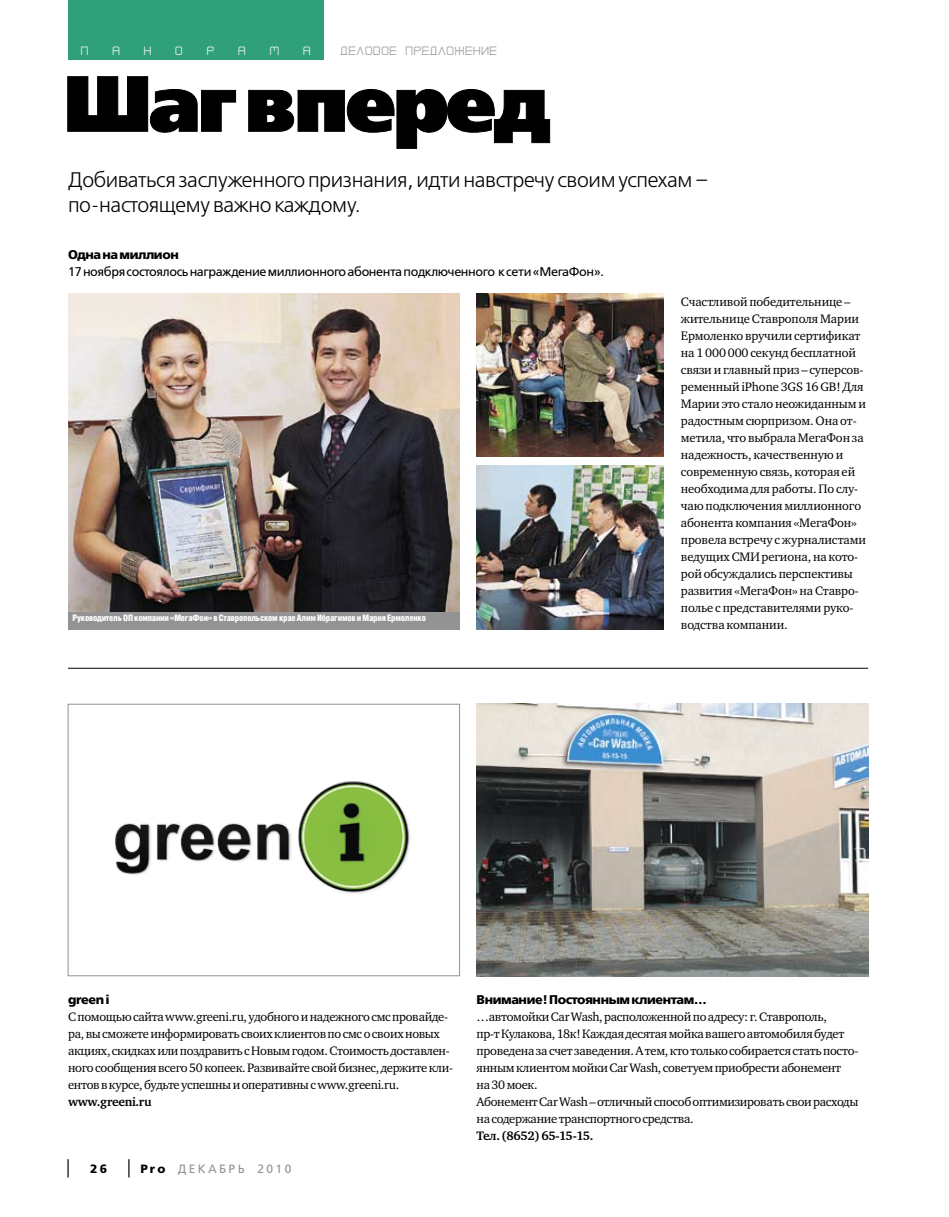
<style>
.page{position:relative;width:949px;height:1217px;background:#fff}
.page>*{position:absolute;margin:0;border:0;box-sizing:border-box;transform-origin:0 0}
.t1{font:78px "Free Set Extra Bold C";letter-spacing:-.03em;color:#000}
.t2{font:21px/25.5px "Free Set Light C";letter-spacing:-.02em;color:#000}
.t3{font:12.6px/17px "Charter C";letter-spacing:-.02em;color:#000}
.t4{font:12.6px "Free Set C";letter-spacing:-.03em;color:#000}
.t5{font:12.6px "Free Set Bold C";letter-spacing:-.03em;color:#000}
.t6{font:700 12.6px "Charter C";letter-spacing:-.025em;color:#000}
.t7{font:12px "Cranberry Cyr";letter-spacing:.06em;color:#939393}
.t8{font:12px "Free Set C";letter-spacing:.2em;color:#939393}
.t9{font:12px "Cranberry Cyr";color:#fbfcfc}
.t10{font:12px "Free Set Bold C";color:#000}
.t11{font:900 9px "Helios Cond";letter-spacing:-.025em;color:#fff}
.s1{font-family:"Free Set Bold C";color:#000}
</style>
<div class="page">
<svg style="left:129px;top:1159px;width:1px;height:18px"></svg>
<svg style="left:68px;top:1159px;width:1px;height:18px"></svg>
<div style="left:68px;top:0;width:255px;height:60px;background:#30a07a"></div>
<svg style="left:67px;top:76px;width:169px;height:57px"></svg>
<svg style="left:248px;top:89px;width:302px;height:60px"></svg>
<div style="left:68px;top:703px;width:392px;height:272px;border:1px solid #939393"></div>
<img style="left:68px;top:293px;width:391px;height:319px">
<img style="left:476px;top:293px;width:187px;height:164px">
<img style="left:476px;top:465px;width:187px;height:164px">
<div style="left:68px;top:612px;width:391px;height:17px;background:#939393"></div>
<img style="left:476px;top:703px;width:391px;height:273px">
<hr style="left:68px;top:667px;width:799px;height:1px;background:#000">
<img style="left:115px;top:781px;width:296px;height:113px">
<p class="t9" style="left:81px;top:44px;width:9px">П</p>
<p class="t9" style="left:112px;top:44px;width:9px">А</p>
<p class="t9" style="left:144px;top:44px;width:9px">Н</p>
<p class="t9" style="left:175px;top:44px;width:9px">О</p>
<p class="t9" style="left:207px;top:44px;width:9px">Р</p>
<p class="t9" style="left:238px;top:44px;width:9px">А</p>
<p class="t9" style="left:270px;top:44px;width:11px">М</p>
<p class="t9" style="left:303px;top:44px;width:9px">А</p>
<p class="t7" style="left:340px;top:44px;width:158px">ДЕЛОВОЕ ПРЕДЛОЖЕНИЕ</p>
<h1 class="t1" style="left:64px;top:59px;width:488px">Шаг вперед</h1>
<h2 class="t2" style="left:68px;top:167px;width:641px">Добиваться заслуженного признания, идти навстречу своим успехам – по-настоящему важно каждому.</h2>
<p class="t5" style="left:68px;top:247px;width:112px">Одна на миллион</p>
<p class="t4" style="left:68px;top:265px;width:537px">17 ноября состоялось награждение миллионного абонента подключенного к сети «МегаФон».</p>
<p class="t11" style="left:72px;top:612px;width:355px">Руководитель ОП компании «МегаФон» в Ставропольском крае Алим Ибрагимов и Мария Ермоленко</p>
<p class="t3" style="left:680px;top:293px;width:187px">Счастливой победительнице – жительнице Ставрополя Марии<br>Ермоленко вручили сертификат на 1 000 000 секунд бесплатной связи и главный приз – суперсов&shy;ременный iPhone 3GS 16 GB! Для<br>Марии это стало неожиданным и радостным сюрпризом. Она от&shy;метила, что выбрала МегаФон за надежность, качественную и современную связь, которая ей необходима для работы. По слу&shy;чаю подключения миллионного абонента компания «МегаФон» провела встречу с журналистами ведущих СМИ региона, на кото&shy;рой обсуждались перспективы развития «МегаФон» на Ставро&shy;полье с представителями руко&shy;водства компании.</p>
<p class="t5" style="left:68px;top:991px;width:43px">green i</p>
<p class="t3" style="left:68px;top:1007px;width:386px">С помощью сайта www.greeni.ru, удобного и надежного смс провайде&shy;ра, вы сможете информировать своих клиентов по смс о своих новых акциях, скидках или поздравить с Новым годом. Стоимость доставлен&shy;ного сообщения всего 50 копеек. Развивайте свой бизнес, держите кли&shy;ентов в курсе, будьте успешны и оперативны с www.greeni.ru.</p>
<p class="t6" style="left:68px;top:1094px;width:85px">www.greeni.ru</p>
<p class="t10" style="left:90px;top:1161px;width:19px">26</p>
<p class="t8" style="left:140px;top:1161px;width:152px"><span class="s1">Pro</span> ДЕКАБРЬ 2010</p>
<p class="t5" style="left:476px;top:991px;width:231px">Внимание! Постоянным клиентам…</p>
<p class="t3" style="left:476px;top:1007px;width:383px">…автомойки Car Wash, расположенной по адресу: г. Ставрополь,<br>пр-т Кулакова, 18к! Каждая десятая мойка вашего автомобиля будет проведена за счет заведения. А тем, кто только собирается стать посто&shy;янным клиентом мойки Car Wash, советуем приобрести абонемент<br>на 30 моек.<br>Абонемент Car Wash – отличный способ оптимизировать свои расходы на содержание транспортного средства.</p>
<p class="t6" style="left:476px;top:1128px;width:118px">Тел. (8652) 65-15-15.</p>
</div>
